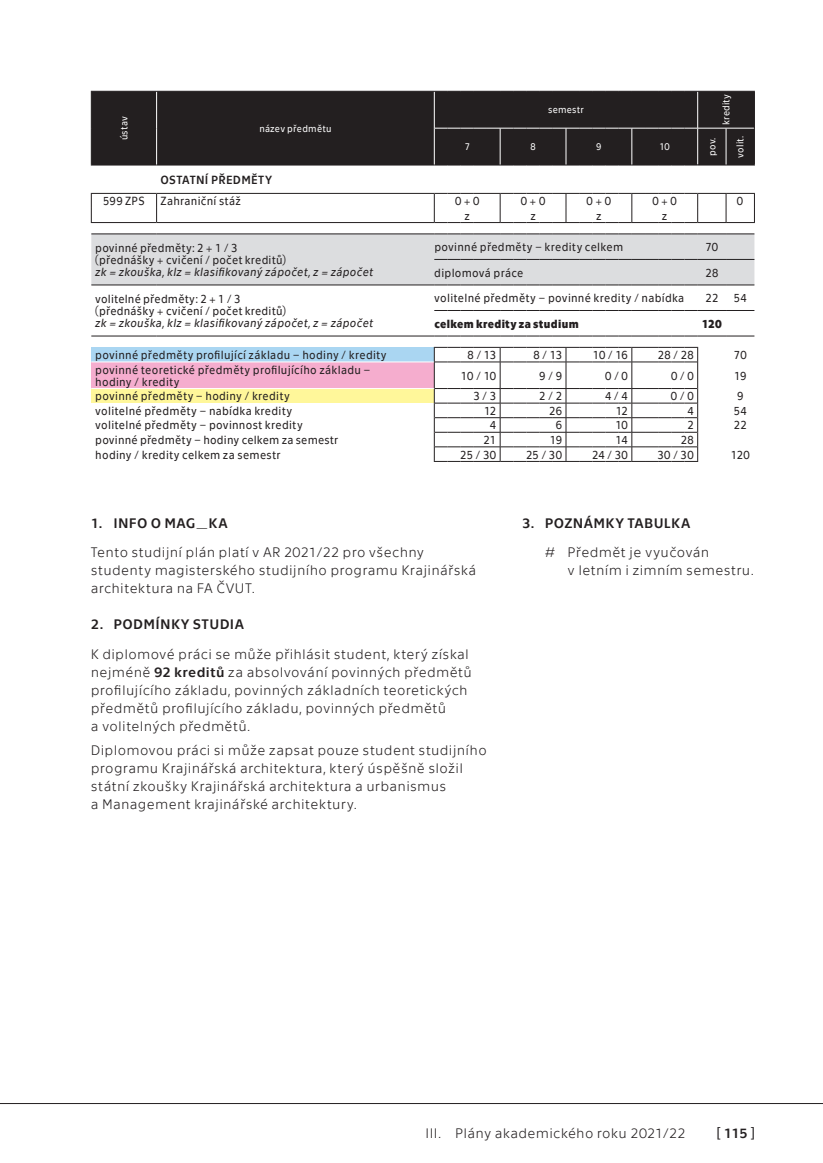
<style>
.page{position:relative;width:823px;height:1163px;background:#fff}
.page>*{position:absolute;margin:0;border:0;box-sizing:border-box;transform-origin:0 0}
.t1{font:300 14px/18px "Technika";letter-spacing:.02em;color:#231f20}
.t2{font:14px "Technika";letter-spacing:.025em;color:#231f20}
.t3{font:12px/12px "Technika";letter-spacing:.025em;color:#231f20;scale:.9 1}
.t4{font:700 12px "Technika";letter-spacing:.03em;color:#231f20;scale:.9 1}
.t5{font:12px "Technika";letter-spacing:.025em;color:#231f20;scale:.95 1}
.t6{font:10px "Technika";letter-spacing:.025em;color:#fff;scale:.9 1}
.s1{font-style:italic}
.s2{font-weight:400}
</style>
<div class="page">
<hr style="left:0;top:1102px;width:822px;height:1px;background:#231f20">
<div style="left:92px;top:92px;width:661px;height:72px;background:#231f20"></div>
<div style="left:91px;top:347px;width:343px;height:15px;background:#aad6f2"></div>
<div style="left:91px;top:362px;width:343px;height:26px;background:#f5adce"></div>
<div style="left:91px;top:388px;width:343px;height:15px;background:#fff79a"></div>
<svg style="left:156px;top:194px;width:1px;height:28px"></svg>
<hr style="left:696px;top:128px;width:1px;height:36px;background:#fff">
<hr style="left:91px;top:164px;width:65px;height:1px;background:#231f20">
<hr style="left:156px;top:164px;width:278px;height:1px;background:#231f20">
<svg style="left:434px;top:164px;width:320px;height:1px"></svg>
<hr style="left:156px;top:92px;width:1px;height:36px;background:#fff">
<hr style="left:156px;top:128px;width:1px;height:36px;background:#fff">
<hr style="left:499px;top:128px;width:1px;height:36px;background:#fff">
<hr style="left:565px;top:128px;width:1px;height:36px;background:#fff">
<svg style="left:434px;top:128px;width:319px;height:1px"></svg>
<hr style="left:725px;top:128px;width:1px;height:36px;background:#fff">
<svg style="left:91px;top:194px;width:1px;height:28px"></svg>
<hr style="left:433px;top:92px;width:1px;height:36px;background:#fff">
<hr style="left:433px;top:128px;width:1px;height:36px;background:#fff">
<hr style="left:91px;top:335px;width:65px;height:1px;background:#231f20">
<hr style="left:156px;top:335px;width:278px;height:1px;background:#231f20">
<svg style="left:434px;top:310px;width:320px;height:1px"></svg>
<svg style="left:434px;top:335px;width:320px;height:1px"></svg>
<hr style="left:156px;top:222px;width:278px;height:1px;background:#231f20">
<hr style="left:91px;top:222px;width:65px;height:1px;background:#231f20">
<hr style="left:631px;top:128px;width:1px;height:36px;background:#fff">
<hr style="left:696px;top:92px;width:1px;height:36px;background:#fff">
<hr style="left:91px;top:91px;width:65px;height:1px;background:#231f20">
<hr style="left:91px;top:92px;width:1px;height:36px;background:#231f20">
<hr style="left:156px;top:91px;width:278px;height:1px;background:#231f20">
<hr style="left:91px;top:128px;width:1px;height:36px;background:#231f20">
<svg style="left:434px;top:91px;width:320px;height:1px"></svg>
<hr style="left:753px;top:92px;width:1px;height:36px;background:#231f20">
<hr style="left:753px;top:128px;width:1px;height:36px;background:#231f20">
<svg style="left:433px;top:347px;width:264px;height:115px"></svg>
<hr style="left:91px;top:193px;width:65px;height:1px;background:#231f20">
<hr style="left:156px;top:193px;width:278px;height:1px;background:#231f20">
<svg style="left:433px;top:193px;width:321px;height:30px"></svg>
<svg style="left:91px;top:233px;width:663px;height:52px;background:#d5d5d7"></svg>
<hr style="left:91px;top:361px;width:65px;height:1px;background:#fff">
<hr style="left:156px;top:361px;width:277px;height:1px;background:#fff">
<hr style="left:91px;top:388px;width:65px;height:1px;background:#fff">
<hr style="left:156px;top:388px;width:277px;height:1px;background:#fff">
<p class="t6" style="left:117px;top:140px;width:28px;rotate:-90deg">ústav</p>
<p class="t6" style="left:259px;top:121px;width:82px">název předmětu</p>
<p class="t5" style="left:160px;top:171px;width:119px">OSTATNÍ PŘEDMĚTY</p>
<p class="t6" style="left:547px;top:103px;width:41px">semestr</p>
<p class="t6" style="left:718px;top:125px;width:35px;rotate:-90deg">kredity</p>
<p class="t6" style="left:464px;top:140px;width:7px">7</p>
<p class="t6" style="left:530px;top:140px;width:7px">8</p>
<p class="t6" style="left:596px;top:140px;width:7px">9</p>
<p class="t6" style="left:659px;top:140px;width:13px">10</p>
<p class="t6" style="left:704px;top:156px;width:22px;rotate:-90deg">pov.</p>
<p class="t6" style="left:732px;top:158px;width:26px;rotate:-90deg">volit.</p>
<p class="t3" style="left:103px;top:194px;width:48px">599 ZPS</p>
<p class="t3" style="left:160px;top:194px;width:91px">Zahraniční stáž</p>
<p class="t3" style="left:455px;top:194px;width:29px">0 + 0</p>
<p class="t3" style="left:520px;top:194px;width:29px">0 + 0</p>
<p class="t3" style="left:586px;top:194px;width:29px">0 + 0</p>
<p class="t3" style="left:652px;top:194px;width:29px">0 + 0</p>
<p class="t3" style="left:736px;top:194px;width:8px">0</p>
<p class="t3" style="left:464px;top:209px;width:8px">z</p>
<p class="t3" style="left:530px;top:209px;width:8px">z</p>
<p class="t3" style="left:595px;top:209px;width:8px">z</p>
<p class="t3" style="left:661px;top:209px;width:8px">z</p>
<p class="t3" style="left:95px;top:241px;width:310px">povinné předměty: 2 + 1 / 3<br>(přednášky + cvičení / počet kreditů)<br><span class="s1">zk = zkouška, klz = klasifikovaný zápočet, z = zápočet</span></p>
<p class="t3" style="left:434px;top:240px;width:211px">povinné předměty – kredity celkem</p>
<p class="t3" style="left:705px;top:240px;width:16px">70</p>
<p class="t3" style="left:434px;top:265px;width:100px">diplomová práce</p>
<p class="t3" style="left:705px;top:265px;width:16px">28</p>
<p class="t3" style="left:95px;top:292px;width:310px">volitelné předměty: 2 + 1 / 3<br>(přednášky + cvičení / počet kreditů)<br><span class="s1">zk = zkouška, klz = klasifikovaný zápočet, z = zápočet</span></p>
<p class="t3" style="left:434px;top:291px;width:279px">volitelné předměty – povinné kredity / nabídka</p>
<p class="t3" style="left:705px;top:291px;width:16px">22</p>
<p class="t3" style="left:733px;top:291px;width:16px">54</p>
<p class="t4" style="left:434px;top:315px;width:162px">celkem kredity za studium</p>
<p class="t4" style="left:701px;top:315px;width:24px">120</p>
<p class="t3" style="left:95px;top:348px;width:325px">povinné předměty profilující základu – hodiny / kredity</p>
<p class="t3" style="left:467px;top:348px;width:33px">8 / 13</p>
<p class="t3" style="left:533px;top:348px;width:33px">8 / 13</p>
<p class="t3" style="left:592px;top:348px;width:40px">10 / 16</p>
<p class="t3" style="left:657px;top:348px;width:41px">28 / 28</p>
<p class="t3" style="left:733px;top:348px;width:16px">70</p>
<p class="t3" style="left:95px;top:362px;width:307px">povinné teoretické předměty profilujícího základu – hodiny / kredity</p>
<p class="t3" style="left:460px;top:368px;width:41px">10 / 10</p>
<p class="t3" style="left:539px;top:368px;width:27px">9 / 9</p>
<p class="t3" style="left:604px;top:368px;width:27px">0 / 0</p>
<p class="t3" style="left:670px;top:368px;width:27px">0 / 0</p>
<p class="t3" style="left:733px;top:368px;width:15px">19</p>
<p class="t3" style="left:95px;top:389px;width:217px">povinné předměty – hodiny / kredity</p>
<p class="t3" style="left:473px;top:389px;width:27px">3 / 3</p>
<p class="t3" style="left:539px;top:389px;width:27px">2 / 2</p>
<p class="t3" style="left:604px;top:389px;width:27px">4 / 4</p>
<p class="t3" style="left:670px;top:389px;width:27px">0 / 0</p>
<p class="t3" style="left:736px;top:389px;width:8px">9</p>
<p class="t3" style="left:95px;top:404px;width:220px">volitelné předměty – nabídka kredity</p>
<p class="t3" style="left:483px;top:404px;width:15px">12</p>
<p class="t3" style="left:549px;top:404px;width:16px">26</p>
<p class="t3" style="left:615px;top:404px;width:15px">12</p>
<p class="t3" style="left:687px;top:404px;width:8px">4</p>
<p class="t3" style="left:733px;top:404px;width:16px">54</p>
<p class="t3" style="left:95px;top:418px;width:232px">volitelné předměty – povinnost kredity</p>
<p class="t3" style="left:489px;top:418px;width:8px">4</p>
<p class="t3" style="left:555px;top:418px;width:8px">6</p>
<p class="t3" style="left:615px;top:418px;width:15px">10</p>
<p class="t3" style="left:687px;top:418px;width:8px">2</p>
<p class="t3" style="left:733px;top:418px;width:16px">22</p>
<p class="t3" style="left:95px;top:433px;width:271px">povinné předměty – hodiny celkem za semestr</p>
<p class="t3" style="left:483px;top:433px;width:16px">21</p>
<p class="t3" style="left:549px;top:433px;width:15px">19</p>
<p class="t3" style="left:615px;top:433px;width:15px">14</p>
<p class="t3" style="left:680px;top:433px;width:16px">28</p>
<p class="t3" style="left:95px;top:447px;width:207px">hodiny / kredity celkem za semestr</p>
<p class="t3" style="left:460px;top:447px;width:41px">25 / 30</p>
<p class="t3" style="left:525px;top:447px;width:41px">25 / 30</p>
<p class="t3" style="left:591px;top:447px;width:41px">24 / 30</p>
<p class="t3" style="left:657px;top:447px;width:42px">30 / 30</p>
<p class="t3" style="left:730px;top:447px;width:22px">120</p>
<p class="t2" style="left:91px;top:513px;width:138px">1. INFO O MAG_KA</p>
<p class="t1" style="left:91px;top:542px;width:386px">Tento studijní plán platí v AR 2021/22 pro všechny studenty magisterského studijního programu Krajinářská architektura na FA ČVUT.</p>
<p class="t2" style="left:91px;top:614px;width:154px">2. PODMÍNKY STUDIA</p>
<p class="t1" style="left:91px;top:644px;width:382px">K diplomové práci se může přihlásit student, který získal nejméně <span class="s2">92 kreditů</span> za absolvování povinných předmětů profilujícího základu, povinných základních teoretických předmětů profilujícího základu, povinných předmětů<br>a volitelných předmětů.</p>
<p class="t1" style="left:91px;top:739px;width:397px">Diplomovou práci si může zapsat pouze student studijního programu Krajinářská architektura, který úspěšně složil státní zkoušky Krajinářská architektura a urbanismus<br>a Management krajinářské architektury.</p>
<p class="t2" style="left:522px;top:513px;width:169px">3. POZNÁMKY TABULKA</p>
<p class="t1" style="left:567px;top:542px;width:188px;text-indent:-23px"># Předmět je vyučován<br>v letním i zimním semestru.</p>
<p class="t1" style="left:425px;top:1122px;width:261px">III. Plány akademického roku 2021/22</p>
<p class="t2" style="left:716px;top:1122px;width:40px">[ 115 ]</p>
</div>
